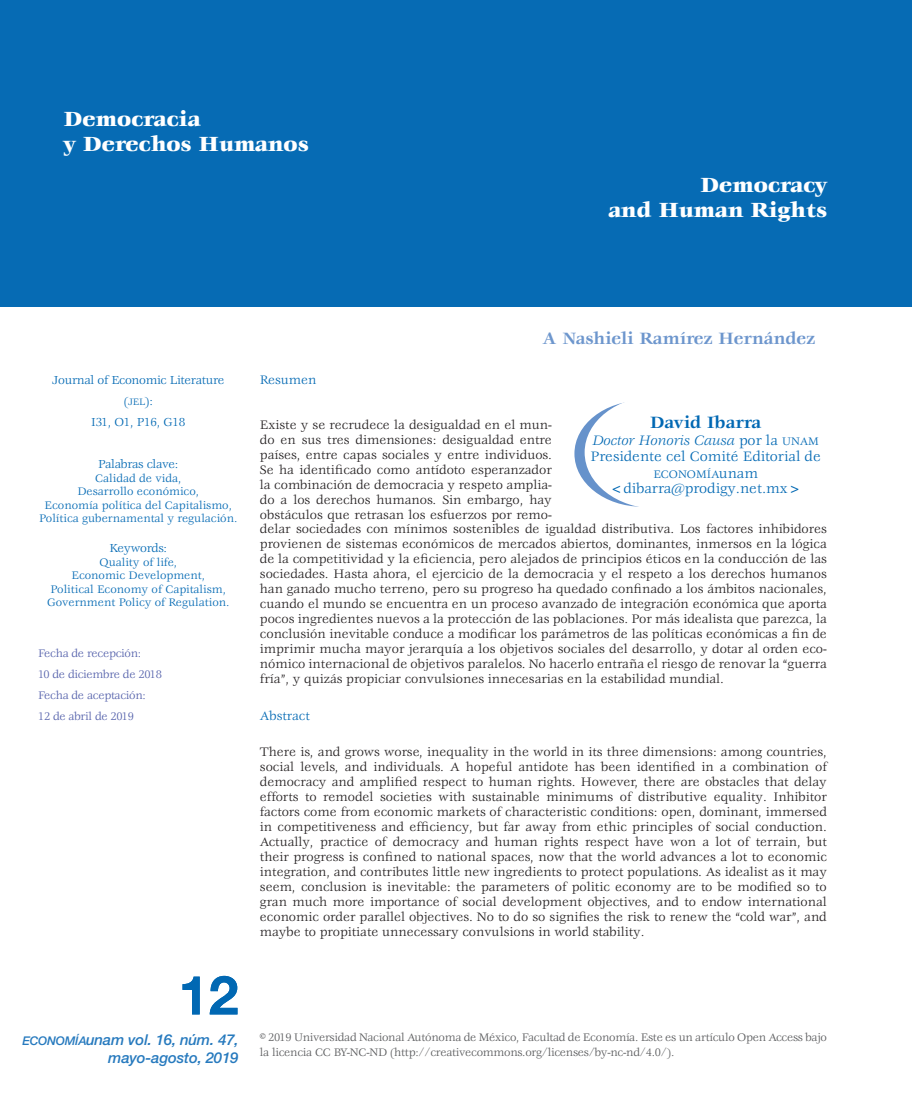
<style>
.page{position:relative;width:912px;height:1106px;background:#fff}
.page>*{position:absolute;margin:0;border:0;box-sizing:border-box;transform-origin:0 0}
.t1{font:700 54px "Helvetica Neue LT Std";color:#0168b3}
.t2{font:900 22.5px/25.5px "Veljovic";color:#fff}
.t3{font:700 18px "Veljovic";color:#6d96cd}
.t4{font:700 18px "Veljovic";color:#0168b3}
.t5{font:15px/16.5px "Veljovic";color:#0168b3}
.t6{font:italic 500 15px/18px "Helvetica Neue LT Std";letter-spacing:-.01em;color:#277abe;text-align:right}
.t7{font:13.5px/15px "Veljovic";color:#231f20;text-align:justify}
.t8{font:13.5px "Veljovic";color:#0168b3}
.t9{font:12.75px/21px "Veljovic";letter-spacing:-.02em;color:#0168b3;text-align:center}
.t10{font:12px/13.5px "Veljovic";color:#0168b3;text-align:center}
.t11{font:12px/15px "Veljovic";letter-spacing:-.02em;color:#57585a}
.t12{font:12px/21px "Veljovic";letter-spacing:-.02em;color:#505da9}
.t13{font:12px "Veljovic Book SC800";color:#0168b3}
.s1{font-family:"Veljovic Book SC800";font-size:10.2px}
.s2{font-style:italic}
.s3{font-family:"Veljovic Book SC800";font-size:12px}
.s4{font-family:"Veljovic";font-size:15px}
.s5{font-family:"Helvetica Neue LT Std Md It SC800";font-weight:400;font-style:normal;font-size:12px}
</style>
<div class="page">
<div style="left:0;top:0;width:911px;height:307px;background:#0168b3"></div>
<div style="left:574px;top:401px;width:135px;height:105px;background:#6692cb;border-radius:50%"></div>
<div style="left:584px;top:396px;width:145px;height:113px;background:#fff;border-radius:50%"></div>
<hr style="left:911px;top:0;width:1px;height:49px;background:#4c85c3">
<hr style="left:911px;top:21px;width:1px;height:50px;background:#0168b3">
<h2 class="t2" style="left:64px;top:107px;width:246px">Democracia<br>y Derechos Humanos</h2>
<h2 class="t2" style="left:608px;top:173px;width:220px;text-align:right">Democracy<br>and Human Rights</h2>
<h3 class="t3" style="left:541px;top:328px;width:275px">A Nashieli Ramírez Hernández</h3>
<p class="t9" style="left:52px;top:370px;width:174px">Journal of Economic Literature (<span class="s1">JEL</span>):<br>I31, O1, P16, G18</p>
<p class="t9" style="left:98px;top:454px;width:82px">Palabras clave:</p>
<p class="t10" style="left:39px;top:472px;width:200px">Calidad de vida,<br>Desarrollo económico,<br>Economía política del Capitalismo,<br>Política gubernamental y regulación.</p>
<p class="t9" style="left:109px;top:538px;width:59px">Keywords:</p>
<p class="t10" style="left:47px;top:556px;width:184px">Quality of life,<br>Economic Development,<br>Political Economy of Capitalism,<br>Government Policy of Regulation.</p>
<p class="t12" style="left:38px;top:643px;width:125px">Fecha de recepción:<br>10 de diciembre de 2018<br>Fecha de aceptación:<br>12 de abril de 2019</p>
<h1 class="t1" style="left:178px;top:961px;width:62px">12</h1>
<p class="t8" style="left:260px;top:372px;width:58px">Resumen</p>
<p class="t7" style="left:260px;top:418px;width:293px">Existe y se recrudece la desigualdad en el mun&shy;do en sus tres dimensiones: desigualdad entre países, entre capas sociales y entre individuos.<br>Se ha identificado como antídoto esperanzador la combinación de democracia y respeto amplia&shy;do a los derechos humanos. Sin embargo, hay obstáculos que retrasan los esfuerzos por remo-</p>
<h3 class="t4" style="left:650px;top:413px;width:112px">David Ibarra</h3>
<p class="t5" style="left:590px;top:432px;width:232px"><span class="s2">Doctor Honoris Causa</span> por la <span class="s3">UNAM<br></span>Presidente cel Comité Editorial de</p>
<p class="t13" style="left:653px;top:467px;width:106px">ECONOMÍA<span class="s4">unam</span></p>
<p class="t5" style="left:610px;top:480px;width:192px">&lt;dibarra@prodigy.net.mx&gt;</p>
<p class="t7" style="left:260px;top:522px;width:568px">delar sociedades con mínimos sostenibles de igualdad distributiva. Los factores inhibidores provienen de sistemas económicos de mercados abiertos, dominantes, inmersos en la lógica de la competitividad y la eficiencia, pero alejados de principios éticos en la conducción de las sociedades. Hasta ahora, el ejercicio de la democracia y el respeto a los derechos humanos han ganado mucho terreno, pero su progreso ha quedado confinado a los ámbitos nacionales, cuando el mundo se encuentra en un proceso avanzado de integración económica que aporta pocos ingredientes nuevos a la protección de las poblaciones. Por más idealista que parezca, la conclusión inevitable conduce a modificar los parámetros de las políticas económicas a fin de imprimir mucha mayor jerarquía a los objetivos sociales del desarrollo, y dotar al orden eco&shy;nómico internacional de objetivos paralelos. No hacerlo entraña el riesgo de renovar la “guerra fría”, y quizás propiciar convulsiones innecesarias en la estabilidad mundial.</p>
<p class="t8" style="left:260px;top:708px;width:51px">Abstract</p>
<p class="t7" style="left:260px;top:745px;width:568px">There is, and grows worse, inequality in the world in its three dimensions: among countries, social levels, and individuals. A hopeful antidote has been identified in a combination of democracy and amplified respect to human rights. However, there are obstacles that delay efforts to remodel societies with sustainable minimums of distributive equality. Inhibitor factors come from economic markets of characteristic conditions: open, dominant, immersed in competitiveness and efficiency, but far away from ethic principles of social conduction.<br>Actually, practice of democracy and human rights respect have won a lot of terrain, but their progress is confined to national spaces, now that the world advances a lot to economic integration, and contributes little new ingredients to protect populations. As idealist as it may seem, conclusion is inevitable: the parameters of politic economy are to be modified so to gran much more importance of social development objectives, and to endow international economic order parallel objectives. No to do so signifies the risk to renew the “cold war”, and maybe to propitiate unnecessary convulsions in world stability.</p>
<p class="t6" style="left:22px;top:1031px;width:217px"><span class="s5">ECONOMÍA</span>unam vol. 16, núm. 47, mayo-agosto, 2019</p>
<p class="t11" style="left:260px;top:1030px;width:568px">© 2019 Universidad Nacional Autónoma de México, Facultad de Economía. Este es un artículo Open Access bajo la licencia CC BY-NC-ND (http://creativecommons.org/licenses/by-nc-nd/4.0/).</p>
</div>
